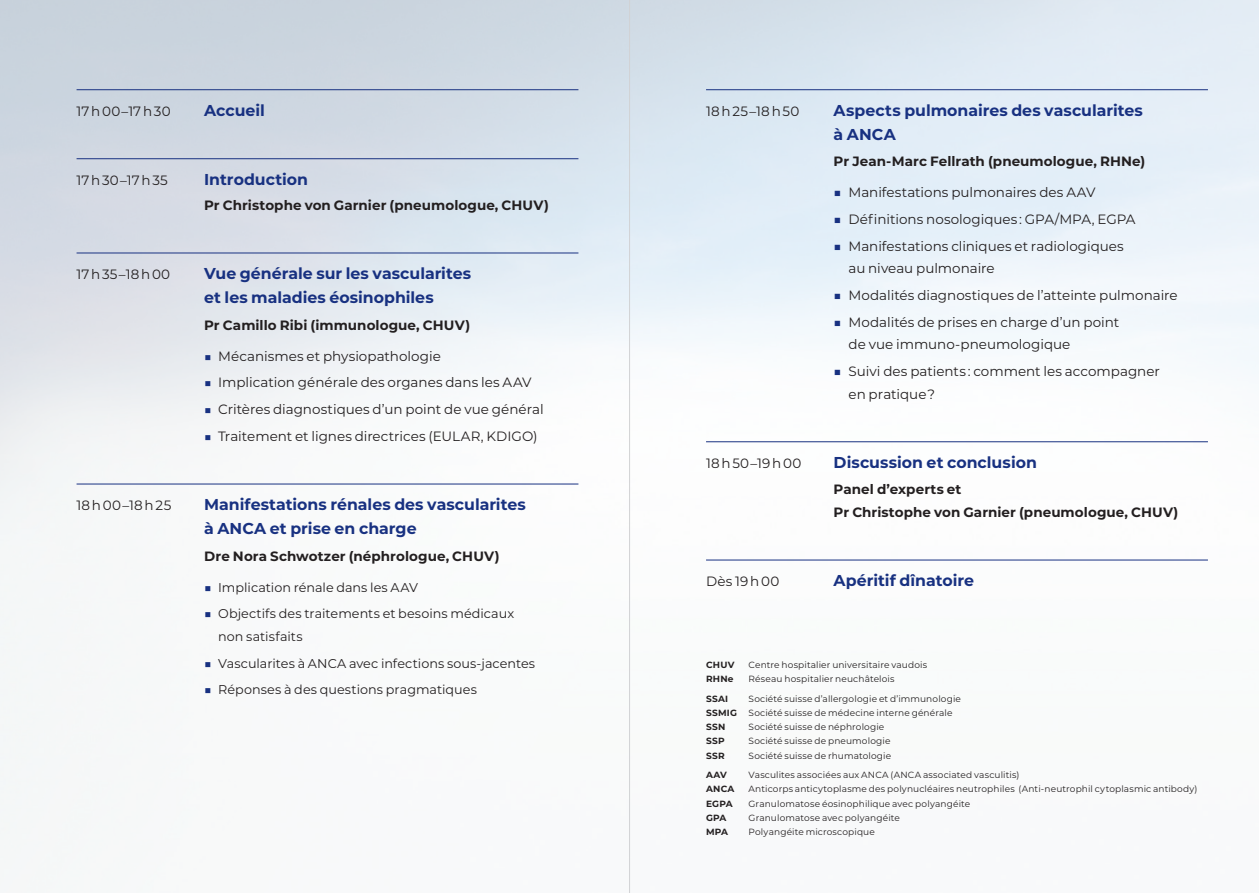
<style>
.page{position:relative;width:1259px;height:893px;background:#fff}
.page>*{position:absolute;margin:0;border:0;box-sizing:border-box;transform-origin:0 0}
.t1{font:700 15.75px/24px "Montserrat";color:#183181}
.t2{font:13.5px/22.5px "Montserrat";color:#231f20}
.t3{font:700 13.5px/22.5px "Montserrat";letter-spacing:.005em;color:#231f20}
.t4{font:12.75px/22.5px "Montserrat";letter-spacing:.005em;color:#231f20}
.t5{font:9px "Montserrat";letter-spacing:.015em;color:#231f20}
.t6{font:700 9px "Montserrat";letter-spacing:.025em;color:#231f20}
.s1{font-size:12.75px;color:#183181}
.s2{color:#183181}
</style>
<div class="page">
<hr style="left:629px;top:0;width:1px;height:893px;background:#d1d2d4">
<hr style="left:706px;top:89px;width:502px;height:1px;background:#183181">
<hr style="left:706px;top:441px;width:502px;height:1px;background:#183181">
<hr style="left:706px;top:560px;width:502px;height:1px;background:#183181">
<hr style="left:77px;top:89px;width:501px;height:1px;background:#183181">
<hr style="left:77px;top:158px;width:501px;height:1px;background:#183181">
<hr style="left:77px;top:253px;width:501px;height:1px;background:#183181">
<hr style="left:77px;top:484px;width:501px;height:1px;background:#183181">
<p class="t2" style="left:77px;top:99px;width:96px">17 h 00–17 h 30</p>
<p class="t1" style="left:204px;top:97px;width:62px">Accueil</p>
<p class="t2" style="left:77px;top:168px;width:93px">17 h 30–17 h 35</p>
<p class="t1" style="left:204px;top:166px;width:105px">Introduction</p>
<p class="t3" style="left:204px;top:193px;width:346px">Pr Christophe von Garnier (pneumologue, CHUV)</p>
<p class="t2" style="left:77px;top:262px;width:95px">17 h 35–18 h 00</p>
<p class="t1" style="left:204px;top:261px;width:268px">Vue générale sur les vascularites et les maladies éosinophiles</p>
<p class="t3" style="left:204px;top:313px;width:267px">Pr Camillo Ribi (immunologue, CHUV)</p>
<p class="t2" style="left:204px;top:344px;width:238px"><span class="s1">■</span> Mécanismes et physiopathologie</p>
<p class="t2" style="left:204px;top:371px;width:329px"><span class="s1">■</span> Implication générale des organes dans les AAV</p>
<p class="t2" style="left:204px;top:398px;width:341px"><span class="s1">■</span> Critères diagnostiques d’un point de vue général</p>
<p class="t2" style="left:204px;top:424px;width:335px"><span class="s1">■</span> Traitement et lignes directrices (EULAR, KDIGO)</p>
<p class="t2" style="left:77px;top:493px;width:96px">18 h 00–18 h 25</p>
<p class="t1" style="left:204px;top:492px;width:323px">Manifestations rénales des vascularites à ANCA et prise en charge</p>
<p class="t3" style="left:204px;top:544px;width:297px">Dre Nora Schwotzer (néphrologue, CHUV)</p>
<p class="t4" style="left:204px;top:575px;width:215px"><span class="s2">■</span> Implication rénale dans les AAV</p>
<p class="t4" style="left:218px;top:602px;width:297px;text-indent:-14px"><span class="s2">■</span> Objectifs des traitements et besoins médicaux non satisfaits</p>
<p class="t4" style="left:204px;top:651px;width:332px"><span class="s2">■</span> Vascularites à ANCA avec infections sous-jacentes</p>
<p class="t4" style="left:204px;top:678px;width:274px"><span class="s2">■</span> Réponses à des questions pragmatiques</p>
<p class="t2" style="left:706px;top:99px;width:95px">18 h 25–18 h 50</p>
<p class="t1" style="left:833px;top:97px;width:311px">Aspects pulmonaires des vascularites à ANCA</p>
<p class="t3" style="left:833px;top:150px;width:313px">Pr Jean-Marc Fellrath (pneumologue, RHNe)</p>
<p class="t2" style="left:833px;top:181px;width:263px"><span class="s2">■</span> Manifestations pulmonaires des AAV</p>
<p class="t2" style="left:833px;top:208px;width:303px"><span class="s2">■</span> Définitions nosologiques: GPA/MPA, EGPA</p>
<p class="t2" style="left:848px;top:234px;width:277px;text-indent:-15px"><span class="s2">■</span> Manifestations cliniques et radiologiques au niveau pulmonaire</p>
<p class="t2" style="left:833px;top:284px;width:345px"><span class="s2">■</span> Modalités diagnostiques de l’atteinte pulmonaire</p>
<p class="t2" style="left:848px;top:310px;width:272px;text-indent:-15px"><span class="s2">■</span> Modalités de prises en charge d’un point de vue immuno-pneumologique</p>
<p class="t2" style="left:848px;top:360px;width:313px;text-indent:-15px"><span class="s2">■</span> Suivi des patients: comment les accompagner en pratique?</p>
<p class="t2" style="left:706px;top:451px;width:97px">18 h 50–19 h 00</p>
<p class="t1" style="left:833px;top:449px;width:205px">Discussion et conclusion</p>
<p class="t3" style="left:833px;top:478px;width:346px">Panel d’experts et<br>Pr Christophe von Garnier (pneumologue, CHUV)</p>
<p class="t2" style="left:706px;top:569px;width:75px">Dès 19 h 00</p>
<p class="t1" style="left:833px;top:568px;width:142px">Apéritif dînatoire</p>
<p class="t6" style="left:706px;top:658px;width:30px">CHUV</p>
<p class="t5" style="left:748px;top:658px;width:180px">Centre hospitalier universitaire vaudois</p>
<p class="t6" style="left:706px;top:672px;width:29px">RHNe</p>
<p class="t5" style="left:748px;top:673px;width:148px">Réseau hospitalier neuchâtelois</p>
<p class="t6" style="left:706px;top:692px;width:24px">SSAI</p>
<p class="t5" style="left:748px;top:692px;width:214px">Société suisse d’allergologie et d’immunologie</p>
<p class="t6" style="left:706px;top:706px;width:32px">SSMIG</p>
<p class="t5" style="left:748px;top:706px;width:205px">Société suisse de médecine interne générale</p>
<p class="t6" style="left:706px;top:720px;width:21px">SSN</p>
<p class="t5" style="left:748px;top:721px;width:137px">Société suisse de néphrologie</p>
<p class="t6" style="left:706px;top:735px;width:20px">SSP</p>
<p class="t5" style="left:748px;top:735px;width:143px">Société suisse de pneumologie</p>
<p class="t6" style="left:706px;top:749px;width:20px">SSR</p>
<p class="t5" style="left:748px;top:749px;width:144px">Société suisse de rhumatologie</p>
<p class="t6" style="left:706px;top:768px;width:22px">AAV</p>
<p class="t5" style="left:748px;top:769px;width:272px">Vasculites associées aux ANCA (ANCA associated vasculitis)</p>
<p class="t6" style="left:706px;top:783px;width:30px">ANCA</p>
<p class="t5" style="left:748px;top:783px;width:450px">Anticorps anticytoplasme des polynucléaires neutrophiles (Anti-neutrophil cytoplasmic antibody)</p>
<p class="t6" style="left:706px;top:797px;width:28px">EGPA</p>
<p class="t5" style="left:748px;top:797px;width:223px">Granulomatose éosinophilique avec polyangéite</p>
<p class="t6" style="left:706px;top:811px;width:22px">GPA</p>
<p class="t5" style="left:748px;top:811px;width:153px">Granulomatose avec polyangéite</p>
<p class="t6" style="left:706px;top:825px;width:24px">MPA</p>
<p class="t5" style="left:748px;top:826px;width:128px">Polyangéite microscopique</p>
</div>
